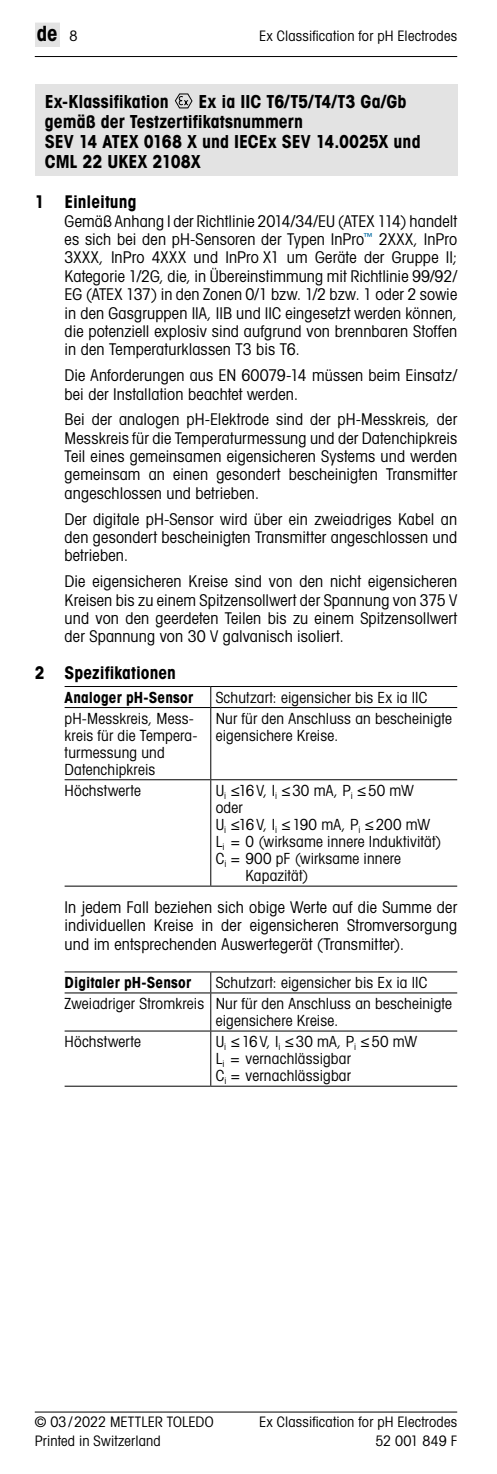
<style>
.page{position:relative;width:497px;height:1474px;background:#fff}
.page>*{position:absolute;margin:0;border:0;box-sizing:border-box;transform-origin:0 0}
._55_Language_code{font:21px "Avant Gardefor MT Bd";color:#000}
._09_Titel_Ex-classif{font:17.85px/20.1px "Avant Gardefor MT Bd";color:#000}
._10_Title_1{font:17.5px "Avant Gardefor MT Bd";color:#000}
._21_Body_Text_Abstan{font:16.1px/18.4px "Avant Gardefor MT Bk";letter-spacing:.01em;color:#000;text-align:justify}
._30_Table_body_text{font:15.4px/17.2px "Avant Gardefor MT Bk";letter-spacing:.01em;color:#000}
._30_Table_body_text-2{font:15.4px "Avant Gardefor MT Bd";letter-spacing:.01em;color:#000}
.t1{font:14.35px "Avant Gardefor MT Bk";letter-spacing:.01em;color:#000}
</style>
<div class="page">
<div style="left:35px;top:22px;width:25px;height:25px;background:#e3e3e3"></div>
<hr style="left:35px;top:56px;width:421px;height:1px;background:#000">
<hr style="left:35px;top:1411px;width:421px;height:1px;background:#000">
<hr style="left:64px;top:686px;width:146px;height:1px;background:#000">
<hr style="left:210px;top:686px;width:246px;height:1px;background:#000">
<svg style="left:210px;top:687px;width:1px;height:20px"></svg>
<hr style="left:64px;top:707px;width:146px;height:1px;background:#000">
<hr style="left:210px;top:707px;width:246px;height:1px;background:#000">
<hr style="left:210px;top:708px;width:1px;height:71px;background:#000">
<hr style="left:64px;top:779px;width:146px;height:1px;background:#000">
<hr style="left:210px;top:779px;width:246px;height:1px;background:#000">
<hr style="left:210px;top:780px;width:1px;height:105px;background:#000">
<hr style="left:64px;top:885px;width:146px;height:1px;background:#000">
<hr style="left:210px;top:885px;width:246px;height:1px;background:#000">
<hr style="left:64px;top:971px;width:146px;height:1px;background:#000">
<hr style="left:210px;top:971px;width:246px;height:1px;background:#000">
<hr style="left:64px;top:1085px;width:146px;height:1px;background:#000">
<hr style="left:210px;top:1085px;width:246px;height:1px;background:#000">
<svg style="left:210px;top:972px;width:1px;height:20px"></svg>
<hr style="left:64px;top:992px;width:146px;height:1px;background:#000">
<hr style="left:210px;top:992px;width:246px;height:1px;background:#000">
<hr style="left:210px;top:993px;width:1px;height:37px;background:#000">
<hr style="left:64px;top:1030px;width:146px;height:1px;background:#000">
<hr style="left:210px;top:1030px;width:246px;height:1px;background:#000">
<hr style="left:210px;top:1031px;width:1px;height:54px;background:#000">
<div style="left:35px;top:84px;width:421px;height:92px;background:#e3e3e3"></div>
<svg style="left:174px;top:93px;width:18px;height:15px"></svg>
<hr style="left:0;top:22px;width:267px;height:1px;background:#fff">
<p class="_55_Language_code" style="left:37px;top:20px;width:22px">de</p>
<p class="t1" style="left:69px;top:27px;width:10px">8</p>
<p class="t1" style="left:259px;top:27px;width:199px">Ex Classification for pH Electrodes</p>
<p class="_09_Titel_Ex-classif" style="left:45px;top:91px;width:377px;text-indent:153px">Ex ia IIC T6/T5/T4/T3 Ga/Gb gemäß der Testzertifikatsnummern<br>SEV 14 ATEX 0168 X und IECEx SEV 14.0025X und<br>CML 22 UKEX 2108X</p>
<p class="_09_Titel_Ex-classif" style="left:45px;top:91px;width:126px">Ex-Klassifikation</p>
<p class="_10_Title_1" style="left:35px;top:191px;width:103px">1 Einleitung</p>
<p class="_21_Body_Text_Abstan" style="left:64px;top:211px;width:393px">Gemäß Anhang I der Richtlinie 2014/34/EU (ATEX 114) handelt es sich bei den pH-Sensoren der Typen InPro<sup>™</sup> 2XXX, InPro 3XXX, InPro 4XXX und InPro X1 um Geräte der Gruppe II; Kategorie 1/2G, die, in Übereinstimmung mit Richtlinie 99/92/ EG (ATEX 137) in den Zonen 0/1 bzw. 1/2 bzw. 1 oder 2 sowie in den Gasgruppen IIA, IIB und IIC eingesetzt werden können, die potenziell explosiv sind aufgrund von brennbaren Stoffen in den Temperaturklassen T3 bis T6.</p>
<p class="_21_Body_Text_Abstan" style="left:64px;top:366px;width:393px">Die Anforderungen aus EN 60079-14 müssen beim Einsatz/ bei der Installation beachtet werden.</p>
<p class="_21_Body_Text_Abstan" style="left:64px;top:410px;width:393px">Bei der analogen pH-Elektrode sind der pH-Messkreis, der Messkreis für die Temperaturmessung und der Datenchipkreis Teil eines gemeinsamen eigensicheren Systems und werden gemeinsam an einen gesondert bescheinigten Transmitter angeschlossen und betrieben.</p>
<p class="_21_Body_Text_Abstan" style="left:64px;top:509px;width:393px">Der digitale pH-Sensor wird über ein zweiadriges Kabel an den gesondert bescheinigten Transmitter angeschlossen und betrieben.</p>
<p class="_21_Body_Text_Abstan" style="left:64px;top:572px;width:393px">Die eigensicheren Kreise sind von den nicht eigensicheren Kreisen bis zu einem Spitzensollwert der Spannung von 375 V und von den geerdeten Teilen bis zu einem Spitzensollwert der Spannung von 30 V galvanisch isoliert.</p>
<p class="_10_Title_1" style="left:35px;top:661px;width:143px">2 Spezifikationen</p>
<p class="_30_Table_body_text-2" style="left:64px;top:687px;width:130px">Analoger pH-Sensor</p>
<p class="_30_Table_body_text" style="left:215px;top:688px;width:213px">Schutzart: eigensicher bis Ex ia IIC</p>
<p class="_30_Table_body_text" style="left:64px;top:709px;width:134px">pH-Messkreis, Mess&shy;kreis für die Tempera&shy;turmessung und<br>Datenchipkreis</p>
<p class="_30_Table_body_text" style="left:215px;top:709px;width:237px">Nur für den Anschluss an bescheinigte eigensichere Kreise.</p>
<p class="_30_Table_body_text" style="left:64px;top:781px;width:78px">Höchstwerte</p>
<p class="_30_Table_body_text" style="left:215px;top:781px;width:199px">U<sub>i</sub> ≤16V, I<sub>i</sub> ≤30 mA, P<sub>i</sub> ≤50 mW</p>
<p class="_30_Table_body_text" style="left:215px;top:798px;width:29px">oder</p>
<p class="_30_Table_body_text" style="left:215px;top:815px;width:216px">U<sub>i</sub> ≤16V, I<sub>i</sub> ≤190 mA, P<sub>i</sub> ≤200 mW</p>
<p class="_30_Table_body_text" style="left:215px;top:832px;width:227px">L<sub>i</sub> = 0 (wirksame innere Induktivität)</p>
<p class="_30_Table_body_text" style="left:245px;top:849px;width:157px;text-indent:-30px">C<sub>i</sub> = 900 pF (wirksame innere<br>Kapazität)</p>
<p class="_21_Body_Text_Abstan" style="left:64px;top:897px;width:393px">In jedem Fall beziehen sich obige Werte auf die Summe der individuellen Kreise in der eigensicheren Stromversorgung und im entsprechenden Auswertegerät (Transmitter).</p>
<p class="_30_Table_body_text-2" style="left:64px;top:972px;width:128px">Digitaler pH-Sensor</p>
<p class="_30_Table_body_text" style="left:215px;top:973px;width:213px">Schutzart: eigensicher bis Ex ia IIC</p>
<p class="_30_Table_body_text" style="left:64px;top:994px;width:141px">Zweiadriger Stromkreis</p>
<p class="_30_Table_body_text" style="left:215px;top:994px;width:237px">Nur für den Anschluss an bescheinigte eigensichere Kreise.</p>
<p class="_30_Table_body_text" style="left:64px;top:1032px;width:78px">Höchstwerte</p>
<p class="_30_Table_body_text" style="left:215px;top:1032px;width:203px">U<sub>i</sub> ≤16V, I<sub>i</sub> ≤30 mA, P<sub>i</sub> ≤50 mW</p>
<p class="_30_Table_body_text" style="left:215px;top:1049px;width:136px">L<sub>i</sub> = vernachlässigbar</p>
<p class="_30_Table_body_text" style="left:215px;top:1066px;width:136px">C<sub>i</sub> = vernachlässigbar</p>
<p class="t1" style="left:35px;top:1413px;width:180px">© 03/2022 METTLER TOLEDO</p>
<p class="t1" style="left:259px;top:1413px;width:199px">Ex Classification for pH Electrodes</p>
<p class="t1" style="left:35px;top:1431px;width:127px">Printed in Switzerland</p>
<p class="t1" style="left:375px;top:1431px;width:83px">52 001 849 F</p>
</div>
